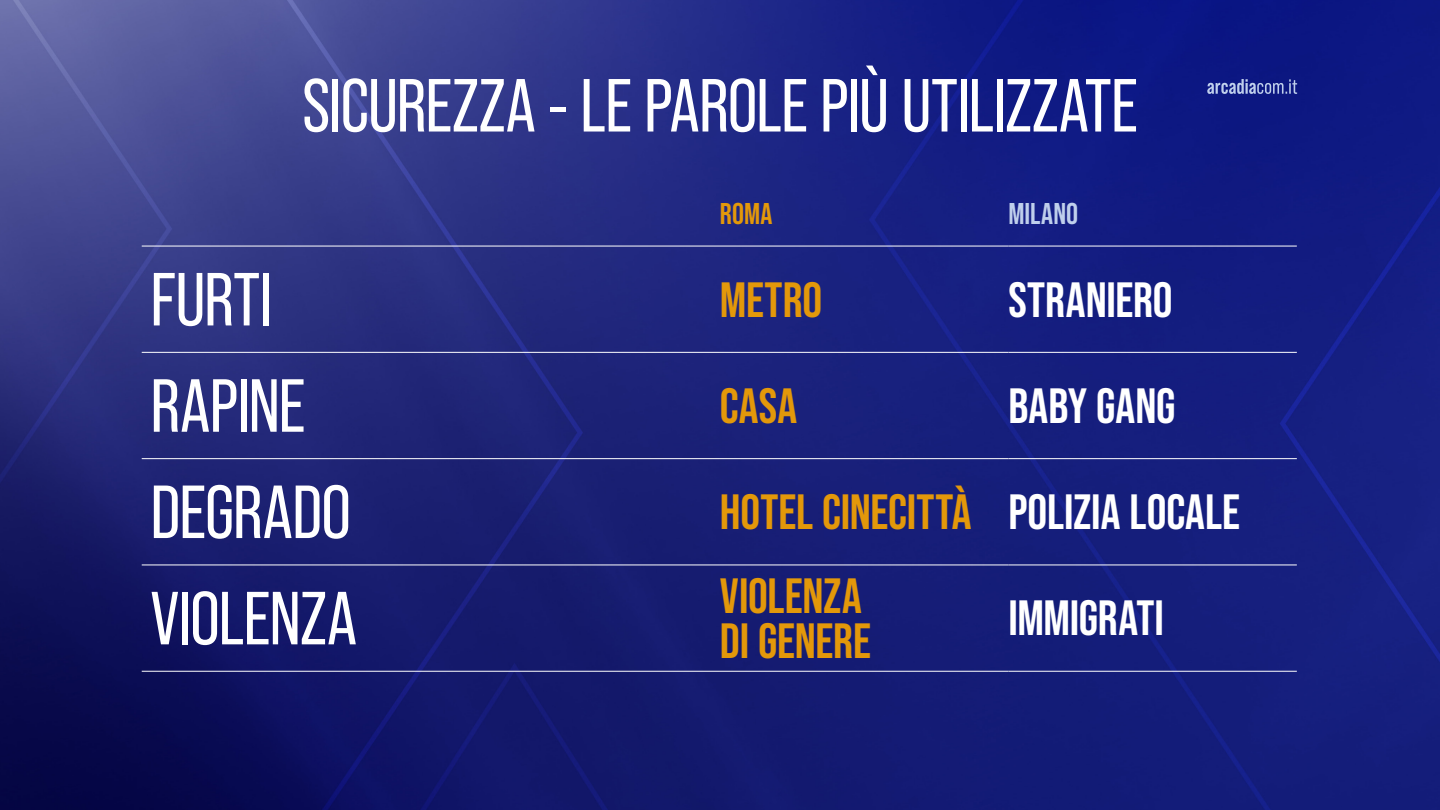
<style>
.page{position:relative;width:1440px;height:810px;background:#fff}
.page>*{position:absolute;margin:0;border:0;box-sizing:border-box;transform-origin:0 0}
.t1{font:75px "Bebas Neue Pro";letter-spacing:-.01em;color:#fff}
.t2{font:700 49.5px/44.2px "Bebas Neue Pro";color:#e3980a}
.t3{font:700 49.5px "Bebas Neue Pro";letter-spacing:-.005em;color:#fff}
.t4{font:700 30px "Bebas Neue Pro";color:#bfcfec}
.t5{font:700 30px "Bebas Neue Pro";color:#e3980a}
.s1{color:#fff}
</style>
<div class="page">
<img style="left:0;top:0;width:1440px;height:810px">
<hr style="left:142px;top:246px;width:578px;height:1px;background:#fff">
<hr style="left:720px;top:246px;width:288px;height:1px;background:#fff">
<hr style="left:1008px;top:246px;width:289px;height:1px;background:#fff">
<hr style="left:142px;top:352px;width:578px;height:1px;background:#fff">
<hr style="left:720px;top:352px;width:288px;height:1px;background:#fff">
<hr style="left:1008px;top:352px;width:289px;height:1px;background:#fff">
<hr style="left:142px;top:458px;width:578px;height:1px;background:#fff">
<hr style="left:720px;top:458px;width:288px;height:1px;background:#fff">
<hr style="left:1008px;top:458px;width:289px;height:1px;background:#fff">
<hr style="left:142px;top:565px;width:578px;height:1px;background:#fff">
<hr style="left:720px;top:565px;width:288px;height:1px;background:#fff">
<hr style="left:1008px;top:565px;width:289px;height:1px;background:#fff">
<hr style="left:142px;top:671px;width:578px;height:1px;background:#fff">
<hr style="left:720px;top:671px;width:288px;height:1px;background:#fff">
<hr style="left:1008px;top:671px;width:289px;height:1px;background:#fff">
<svg style="left:1207px;top:79px;width:90px;height:15px"></svg>
<p class="t1" style="left:302px;top:63px;width:837px">SICUREZZA - LE PAROLE PIÙ UTILIZZATE</p>
<p class="t5" style="left:720px;top:197px;width:54px">ROMA</p>
<p class="t4" style="left:1008px;top:197px;width:71px">MILANO</p>
<p class="t1" style="left:150px;top:257px;width:124px">FURTI</p>
<p class="t2" style="left:720px;top:277px;width:104px">METRO</p>
<p class="t3" style="left:1008px;top:271px;width:166px">STRANIERO</p>
<p class="t1" style="left:150px;top:364px;width:156px">RAPINE</p>
<p class="t2" style="left:720px;top:383px;width:79px">CASA</p>
<p class="t3" style="left:1008px;top:377px;width:169px">BABY GANG</p>
<p class="t1" style="left:150px;top:470px;width:202px">DEGRADO</p>
<p class="t2" style="left:720px;top:489px;width:522px">HOTEL CINECITTÀ <span class="s1">POLIZIA LOCALE</span></p>
<p class="t1" style="left:150px;top:576px;width:208px">VIOLENZA</p>
<p class="t2" style="left:720px;top:573px;width:152px">VIOLENZA<br>DI GENERE</p>
<p class="t3" style="left:1008px;top:590px;width:157px">IMMIGRATI</p>
</div>
